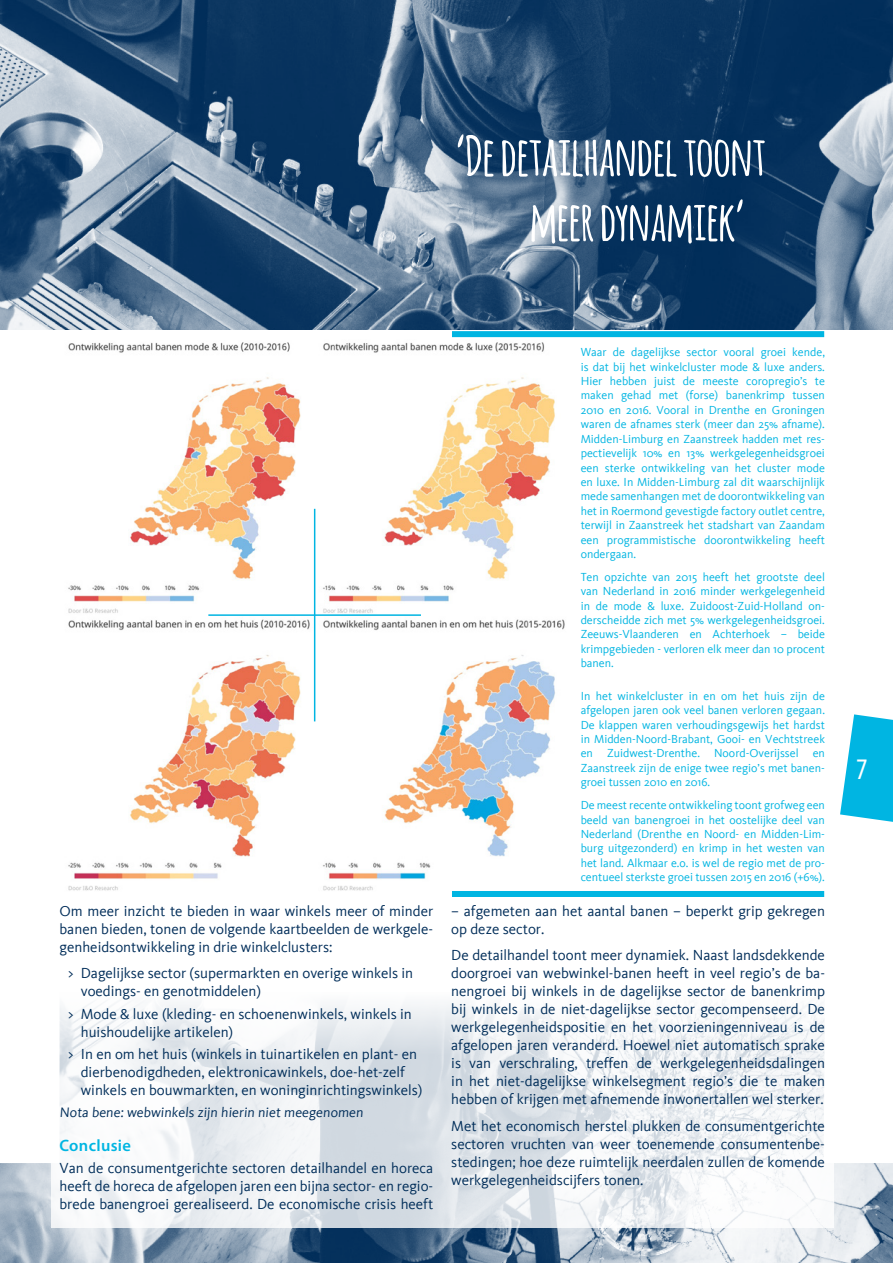
<style>
.page{position:relative;width:893px;height:1263px;background:#fff}
.page>*{position:absolute;margin:0;border:0;box-sizing:border-box;transform-origin:0 0}
.t1{font:700 54px/64.8px "Amatic";color:#fff}
.t2{font:condensed 30px "Myriad Pro";color:#fff}
.t3{font:600 16.5px "Myriad Pro";letter-spacing:.02em;color:#00b5e2}
.t4{font:15px/18px "Kievit";color:#002d59;text-align:justify}
.t5{font:14.1px "Kievit";color:#002d59}
.t6{font:12px/14.4px "Kievit";color:#00b5e2;text-align:justify}
</style>
<div class="page">
<svg style="left:840px;top:714px;width:53px;height:108px"></svg>
<img style="left:0;top:0;width:893px;height:330px">
<img style="left:0;top:1163px;width:893px;height:100px">
<svg style="left:51px;top:1004px;width:782px;height:224px"></svg>
<img style="left:68px;top:342px;width:497px;height:549px">
<hr style="left:209px;top:614px;width:211px;height:2px;background:#00b5e2">
<div style="left:452px;top:891px;width:372px;height:6px;background:#00b5e2"></div>
<div style="left:452px;top:331px;width:372px;height:6px;background:#00b5e2"></div>
<hr style="left:314px;top:509px;width:1px;height:212px;background:#00b5e2">
<h1 class="t1" style="left:530px;top:122px;width:237px;text-indent:-74px">‘De detailhandel toont meer dynamiek’</h1>
<p class="t4" style="left:60px;top:902px;width:375px">Om meer inzicht te bieden in waar winkels meer of minder banen bieden, tonen de volgende kaartbeelden de werkgele&shy;genheidsontwikkeling in drie winkelclusters:</p>
<p class="t4" style="left:81px;top:964px;width:334px;text-indent:-13px">&gt; Dagelijkse sector (supermarkten en overige winkels in voedings- en genotmiddelen)</p>
<p class="t4" style="left:81px;top:1005px;width:333px;text-indent:-13px">&gt; Mode &amp; luxe (kleding- en schoenenwinkels, winkels in huishoudelijke artikelen)</p>
<p class="t4" style="left:81px;top:1045px;width:343px;text-align:left;text-indent:-13px">&gt; In en om het huis (winkels in tuinartikelen en plant- en dierbenodigdheden, elektronicawinkels, doe-het-zelf winkels en bouwmarkten, en woninginrichtingswinkels)</p>
<p class="t5" style="left:60px;top:1104px;width:307px">Nota bene: webwinkels zijn hierin niet meegenomen</p>
<h3 class="t3" style="left:60px;top:1135px;width:73px">Conclusie</h3>
<p class="t4" style="left:60px;top:1159px;width:375px">Van de consumentgerichte sectoren detailhandel en horeca heeft de horeca de afgelopen jaren een bijna sector- en regio&shy;brede banengroei gerealiseerd. De economische crisis heeft</p>
<p class="t6" style="left:581px;top:345px;width:246px">Waar de dagelijkse sector vooral groei kende, is dat bij het winkelcluster mode &amp; luxe anders.<br>Hier hebben juist de meeste coropregio’s te maken gehad met (forse) banenkrimp tussen 2010 en 2016. Vooral in Drenthe en Groningen waren de afnames sterk (meer dan 25% afname).<br>Midden-Limburg en Zaanstreek hadden met res&shy;pectievelijk 10% en 13% werkgelegenheidsgroei een sterke ontwikkeling van het cluster mode en luxe. In Midden-Limburg zal dit waarschijnlijk mede samenhangen met de doorontwikkeling van het in Roermond gevestigde factory outlet centre, terwijl in Zaanstreek het stadshart van Zaandam een programmistische doorontwikkeling heeft ondergaan.</p>
<p class="t6" style="left:581px;top:570px;width:246px">Ten opzichte van 2015 heeft het grootste deel van Nederland in 2016 minder werkgelegenheid in de mode &amp; luxe. Zuidoost-Zuid-Holland on&shy;derscheidde zich met 5% werkgelegenheidsgroei.<br>Zeeuws-Vlaanderen en Achterhoek – beide krimpgebieden - verloren elk meer dan 10 procent banen.</p>
<p class="t6" style="left:581px;top:689px;width:246px">In het winkelcluster in en om het huis zijn de afgelopen jaren ook veel banen verloren gegaan.<br>De klappen waren verhoudingsgewijs het hardst in Midden-Noord-Brabant, Gooi- en Vechtstreek en Zuidwest-Drenthe. Noord-Overijssel en Zaanstreek zijn de enige twee regio’s met banen&shy;groei tussen 2010 en 2016.</p>
<p class="t6" style="left:581px;top:798px;width:246px">De meest recente ontwikkeling toont grofweg een beeld van banengroei in het oostelijke deel van Nederland (Drenthe en Noord- en Midden-Lim&shy;burg uitgezonderd) en krimp in het westen van het land. Alkmaar e.o. is wel de regio met de pro&shy;centueel sterkste groei tussen 2015 en 2016 (+6%).</p>
<p class="t4" style="left:451px;top:902px;width:375px">– afgemeten aan het aantal banen – beperkt grip gekregen op deze sector.</p>
<p class="t4" style="left:451px;top:946px;width:375px">De detailhandel toont meer dynamiek. Naast landsdekkende doorgroei van webwinkel-banen heeft in veel regio’s de ba&shy;nengroei bij winkels in de dagelijkse sector de banenkrimp bij winkels in de niet-dagelijkse sector gecompenseerd. De werkgelegenheidspositie en het voorzieningenniveau is de afgelopen jaren veranderd. Hoewel niet automatisch sprake is van verschraling, treffen de werkgelegenheidsdalingen in het niet-dagelijkse winkelsegment regio’s die te maken hebben of krijgen met afnemende inwonertallen wel sterker.</p>
<p class="t4" style="left:451px;top:1117px;width:375px">Met het economisch herstel plukken de consumentgerichte sectoren vruchten van weer toenemende consumentenbe&shy;stedingen; hoe deze ruimtelijk neerdalen zullen de komende werkgelegenheidscijfers tonen.</p>
<h2 class="t2" style="left:856px;top:751px;width:13px">7</h2>
</div>
